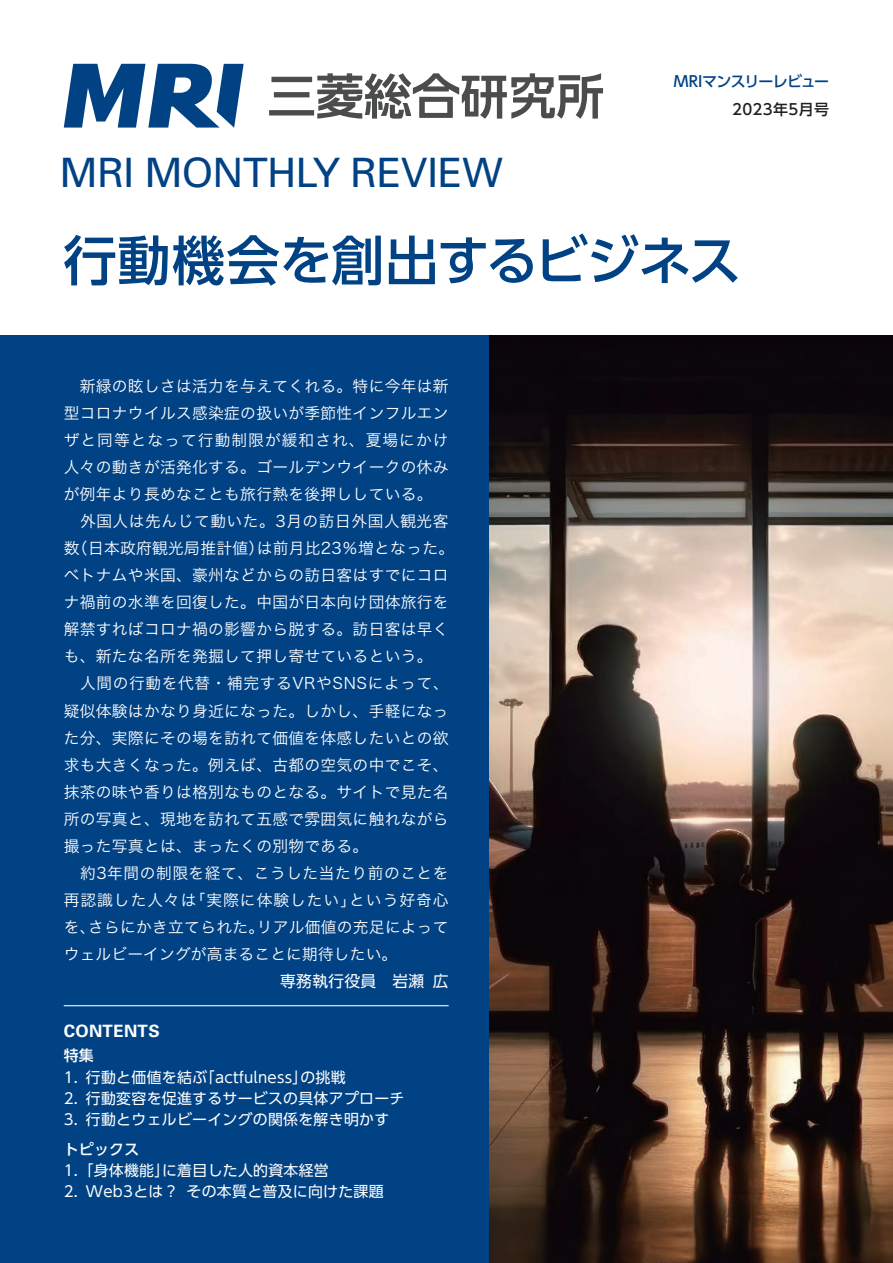
<style>
.page{position:relative;width:893px;height:1263px;background:#fff}
.page>*{position:absolute;margin:0;border:0;box-sizing:border-box;transform-origin:0 0}
.t1{font:500 53.1px "UD Shin Go Pro";letter-spacing:-.015em;color:#014285}
.t2{font:40.5px "Univers";letter-spacing:-.02em;color:#014285}
.t3{font:700 16.95px "Univers";letter-spacing:.02em;color:#fff}
.t4{font:15.75px/27px "Hira Kaku Std W3";letter-spacing:.02em;color:#fff}
.t5{font:15.75px "UD Shin Go Pro";letter-spacing:.02em;color:#fff}
.t6{font:500 15px "UD Shin Go Pro";letter-spacing:-.045em;color:#014285}
.t7{font:500 15px "UD Shin Go Pro";letter-spacing:.025em;color:#231f20}
.t8{font:14.85px "UD Shin Go Pro";letter-spacing:.02em;color:#fff}
.t9{font:500 14.85px "UD Shin Go Pro";letter-spacing:.02em;color:#fff}
</style>
<div class="page">
<svg style="left:64px;top:64px;width:180px;height:64px"></svg>
<svg style="left:269px;top:73px;width:334px;height:46px"></svg>
<div style="left:0;top:336px;width:489px;height:927px;background:#014285"></div>
<hr style="left:64px;top:1005px;width:385px;height:1px;background:#fff">
<img style="left:489px;top:336px;width:404px;height:927px">
<h2 class="t2" style="left:60px;top:149px;width:445px">MRI MONTHLY REVIEW</h2>
<p class="t6" style="left:674px;top:69px;width:157px">MRIマンスリーレビュー</p>
<p class="t7" style="left:732px;top:97px;width:99px">2023年5月号</p>
<h1 class="t1" style="left:64px;top:217px;width:679px">行動機会を創出するビジネス</h1>
<p class="t4" style="left:64px;top:373px;width:392px">　新緑の眩しさは活力を与えてくれる。特に今年は新型コロナウイルス感染症の扱いが季節性インフルエンザと同等となって行動制限が緩和され、夏場にかけ人々の動きが活発化する。ゴールデンウイークの休みが例年より長めなことも旅行熱を後押ししている。<br>　外国人は先んじて動いた。3月の訪日外国人観光客数（日本政府観光局推計値）は前月比23％増となった。ベトナムや米国、豪州などからの訪日客はすでにコロナ禍前の水準を回復した。中国が日本向け団体旅行を解禁すればコロナ禍の影響から脱する。訪日客は早くも、新たな名所を発掘して押し寄せているという。<br>　人間の行動を代替・補完するVRやSNSによって、疑似体験はかなり身近になった。しかし、手軽になった分、実際にその場を訪れて価値を体感したいとの欲求も大きくなった。例えば、古都の空気の中でこそ、抹茶の味や香りは格別なものとなる。サイトで見た名所の写真と、現地を訪れて五感で雰囲気に触れながら撮った写真とは、まったくの別物である。<br>　約3年間の制限を経て、こうした当たり前のことを再認識した人々は「実際に体験したい」という好奇心を、さらにかき立てられた。リアル価値の充足によってウェルビーイングが高まることに期待したい。</p>
<p class="t5" style="left:280px;top:968px;width:170px">専務執行役員　岩瀬 広</p>
<p class="t3" style="left:64px;top:1021px;width:97px">CONTENTS</p>
<p class="t9" style="left:64px;top:1044px;width:32px">特集</p>
<p class="t8" style="left:64px;top:1065px;width:283px">1. 行動と価値を結ぶ「actfulness」の挑戦</p>
<p class="t8" style="left:64px;top:1086px;width:342px">2. 行動変容を促進するサービスの具体アプローチ</p>
<p class="t8" style="left:64px;top:1107px;width:327px">3. 行動とウェルビーイングの関係を解き明かす</p>
<p class="t9" style="left:64px;top:1137px;width:77px">トピックス</p>
<p class="t8" style="left:64px;top:1158px;width:267px">1. 「身体機能」に着目した人的資本経営</p>
<p class="t8" style="left:64px;top:1180px;width:321px">2. Web3とは？その本質と普及に向けた課題</p>
</div>
